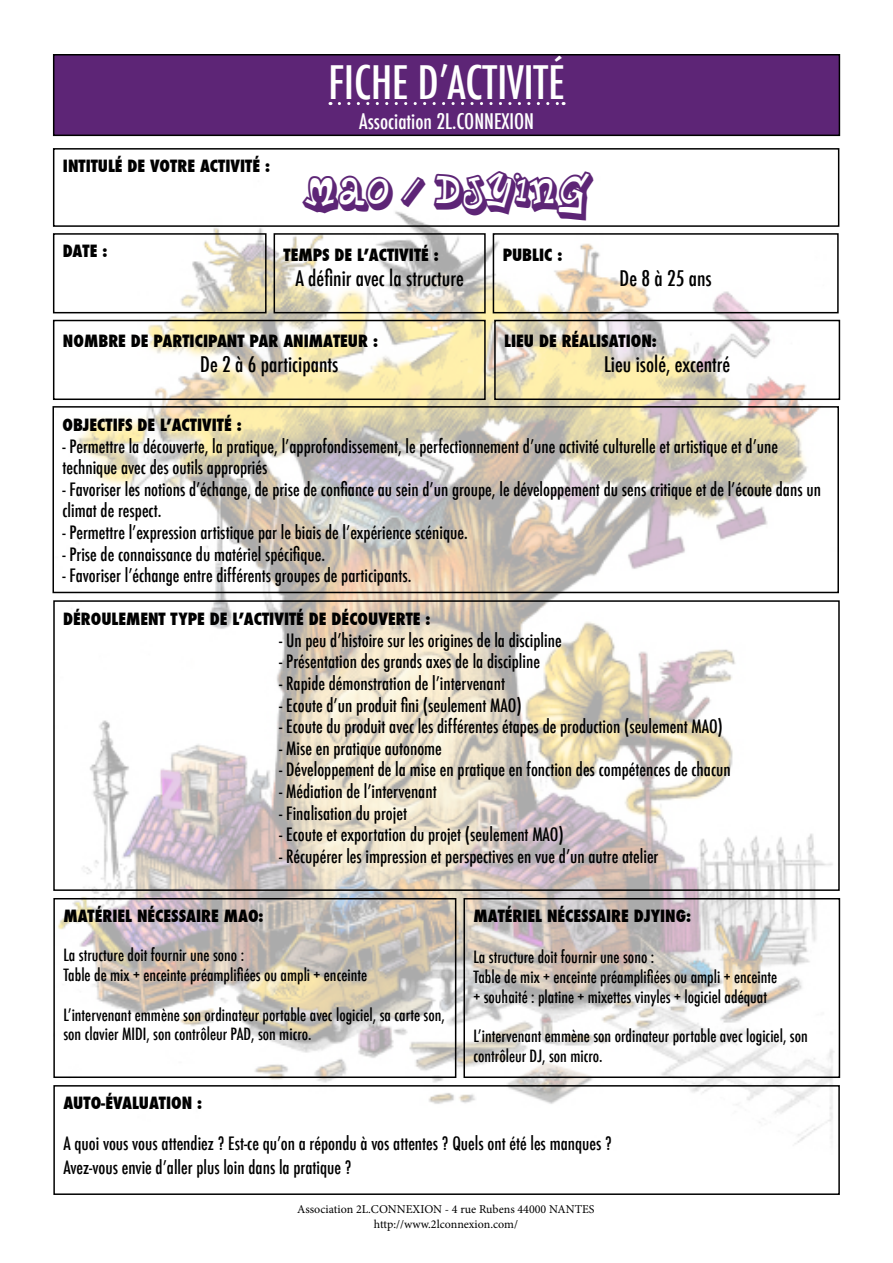
<style>
.page{position:relative;width:893px;height:1263px;background:#fff}
.page>*{position:absolute;margin:0;border:0;box-sizing:border-box;transform-origin:0 0}
.t1{font:48px "Planet Benson Two";letter-spacing:.01em;color:#5d2576}
.t2{font:500 condensed 45px "Futura";color:#fff}
.t3{font:500 condensed 21px "Futura";color:#000}
.t4{font:500 condensed 21px "Futura";color:#fff}
.t5{font:500 condensed 18px/21.6px "Futura";color:#000}
.t6{font:500 condensed 16.5px/19.8px "Futura";color:#000}
.t7{font:800 condensed 16.5px "Futura";color:#000}
.t8{font:12px/14.4px "Minion Pro";color:#000;text-align:center}
</style>
<div class="page">
<img style="left:53px;top:175px;width:787px;height:969px">
<div style="left:54px;top:55px;width:785px;height:80px;background:#5d2576"></div>
<svg style="left:339px;top:102px;width:225px;height:3px"></svg>
<div style="left:53px;top:54px;width:787px;height:82px;border:2px solid #000"></div>
<div style="left:53px;top:148px;width:786px;height:79px;border:2px solid #000"></div>
<div style="left:52px;top:406px;width:787px;height:187px;border:2px solid #000"></div>
<div style="left:53px;top:1085px;width:787px;height:110px;border:2px solid #000"></div>
<div style="left:53px;top:600px;width:787px;height:291px;border:2px solid #000"></div>
<div style="left:53px;top:233px;width:214px;height:80px;border:2px solid #000"></div>
<div style="left:53px;top:320px;width:433px;height:80px;border:2px solid #000"></div>
<div style="left:53px;top:898px;width:403px;height:180px;border:2px solid #000"></div>
<div style="left:463px;top:898px;width:377px;height:180px;border:2px solid #000"></div>
<div style="left:274px;top:233px;width:212px;height:80px;border:2px solid #000"></div>
<div style="left:493px;top:233px;width:346px;height:80px;border:2px solid #000"></div>
<div style="left:494px;top:320px;width:346px;height:80px;border:2px solid #000"></div>
<p class="t7" style="left:63px;top:154px;width:209px">INTITULÉ DE VOTRE ACTIVITÉ :</p>
<p class="t7" style="left:63px;top:239px;width:46px">DATE :</p>
<h2 class="t2" style="left:328px;top:53px;width:238px">FICHE D’ACTIVITÉ</h2>
<p class="t4" style="left:359px;top:107px;width:176px">Association 2L.CONNEXION</p>
<h1 class="t1" style="left:304px;top:164px;width:287px">MAO / DJYING</h1>
<p class="t7" style="left:284px;top:243px;width:157px">TEMPS DE L’ACTIVITÉ :</p>
<p class="t3" style="left:295px;top:265px;width:170px">A définir avec la structure</p>
<p class="t7" style="left:503px;top:243px;width:61px">PUBLIC :</p>
<p class="t3" style="left:620px;top:265px;width:94px">De 8 à 25 ans</p>
<p class="t7" style="left:63px;top:330px;width:317px">NOMBRE DE PARTICIPANT PAR ANIMATEUR :</p>
<p class="t3" style="left:200px;top:351px;width:140px">De 2 à 6 participants</p>
<p class="t7" style="left:504px;top:330px;width:154px">LIEU DE RÉALISATION:</p>
<p class="t3" style="left:604px;top:351px;width:128px">Lieu isolé, excentré</p>
<p class="t7" style="left:63px;top:414px;width:181px">OBJECTIFS DE L’ACTIVITÉ :</p>
<p class="t5" style="left:62px;top:435px;width:717px">- Permettre la découverte, la pratique, l’approfondissement, le perfectionnement d’une activité culturelle et artistique et d’une technique avec des outils appropriés</p>
<p class="t5" style="left:62px;top:478px;width:760px">- Favoriser les notions d’échange, de prise de confiance au sein d’un groupe, le développement du sens critique et de l’écoute dans un climat de respect.</p>
<p class="t5" style="left:62px;top:522px;width:407px">- Permettre l’expression artistique par le biais de l’expérience scénique.</p>
<p class="t5" style="left:62px;top:543px;width:264px">- Prise de connaissance du matériel spécifique.</p>
<p class="t5" style="left:62px;top:565px;width:350px">- Favoriser l’échange entre différents groupes de participants.</p>
<p class="t7" style="left:63px;top:608px;width:369px">DÉROULEMENT TYPE DE L’ACTIVITÉ DE DÉCOUVERTE :</p>
<p class="t5" style="left:279px;top:629px;width:284px">- Un peu d’histoire sur les origines de la discipline</p>
<p class="t5" style="left:279px;top:651px;width:262px">- Présentation des grands axes de la discipline</p>
<p class="t5" style="left:279px;top:673px;width:227px">- Rapide démonstration de l’intervenant</p>
<p class="t5" style="left:279px;top:694px;width:244px">- Ecoute d’un produit fini (seulement MAO)</p>
<p class="t5" style="left:279px;top:716px;width:445px">- Ecoute du produit avec les différentes étapes de production (seulement MAO)</p>
<p class="t5" style="left:279px;top:737px;width:164px">- Mise en pratique autonome</p>
<p class="t5" style="left:279px;top:759px;width:453px">- Développement de la mise en pratique en fonction des compétences de chacun</p>
<p class="t5" style="left:279px;top:781px;width:159px">- Médiation de l’intervenant</p>
<p class="t5" style="left:279px;top:802px;width:129px">- Finalisation du projet</p>
<p class="t5" style="left:279px;top:824px;width:286px">- Ecoute et exportation du projet (seulement MAO)</p>
<p class="t5" style="left:279px;top:845px;width:381px">- Récupérer les impression et perspectives en vue d’un autre atelier</p>
<p class="t7" style="left:63px;top:904px;width:202px">MATÉRIEL NÉCESSAIRE MAO:</p>
<p class="t6" style="left:63px;top:945px;width:305px">La structure doit fournir une sono :<br>Table de mix + enceinte préamplifiées ou ampli + enceinte</p>
<p class="t6" style="left:63px;top:1005px;width:383px">L’intervenant emmène son ordinateur portable avec logiciel, sa carte son, son clavier MIDI, son contrôleur PAD, son micro.</p>
<p class="t7" style="left:473px;top:904px;width:219px">MATÉRIEL NÉCESSAIRE DJYING:</p>
<p class="t6" style="left:473px;top:947px;width:305px">La structure doit fournir une sono :<br>Table de mix + enceinte préamplifiées ou ampli + enceinte + souhaité : platine + mixettes vinyles + logiciel adéquat</p>
<p class="t6" style="left:473px;top:1026px;width:336px">L’intervenant emmène son ordinateur portable avec logiciel, son contrôleur DJ, son micro.</p>
<p class="t7" style="left:63px;top:1091px;width:140px">AUTO-ÉVALUATION :</p>
<p class="t5" style="left:63px;top:1132px;width:550px;line-height:23.4px">A quoi vous vous attendiez ? Est-ce qu’on a répondu à vos attentes ? Quels ont été les manques ?<br>Avez-vous envie d’aller plus loin dans la pratique ?</p>
<p class="t8" style="left:297px;top:1202px;width:299px">Association 2L.CONNEXION - 4 rue Rubens 44000 NANTES http://www.2lconnexion.com/</p>
</div>
